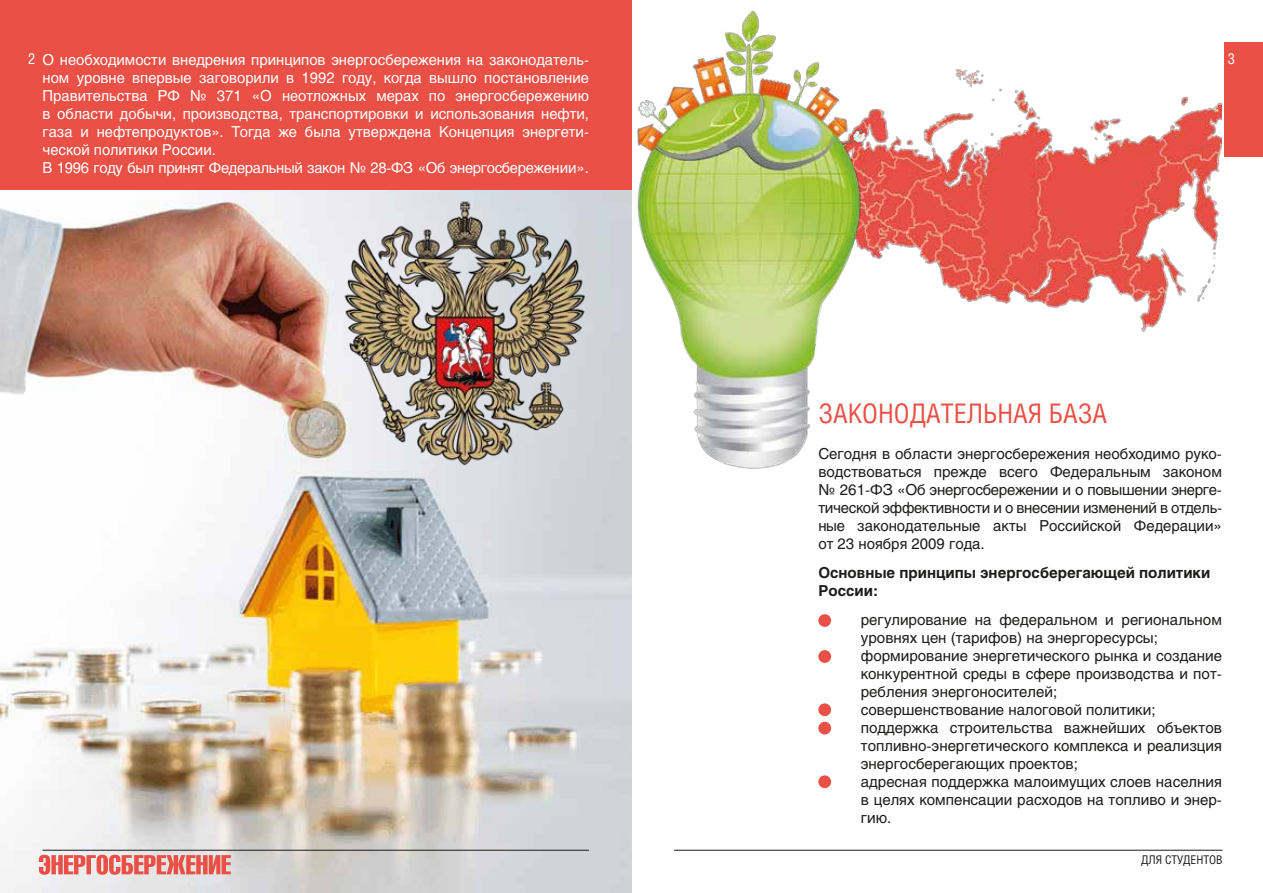
<style>
.page{position:relative;width:1263px;height:893px;background:#fff}
.page>*{position:absolute;margin:0;border:0;box-sizing:border-box;transform-origin:0 0}
.t1{font:27px "Helios Cond C";color:#ea5045}
.t2{font:15px/18px "Helios C";color:#1d1d1b;text-align:justify}
.t3{font:15px/18px "Helios C";color:#fff}
.t4{font:700 15px/18px "Helios C";color:#1d1d1b}
.t5{font:15px "Helios Cond C";color:#fff}
.t6{font:12px "Helios Cond C";color:#1d1e1c}
</style>
<div class="page">
<img style="left:880px;top:69px;width:342px;height:262px">
<img style="left:0;top:189px;width:631px;height:704px">
<hr style="left:674px;top:850px;width:548px;height:1px;background:#1d1d1b">
<hr style="left:43px;top:850px;width:546px;height:1px;background:#1d1d1b">
<div style="left:1222px;top:40px;width:41px;height:119px;background:linear-gradient(to right,#ea5045,#ea5045)"></div>
<div style="left:1225px;top:43px;width:38px;height:114px;background:#ea5045"></div>
<div style="left:0;top:0;width:631px;height:189px;background:#ea5045"></div>
<svg style="left:39px;top:855px;width:192px;height:20px;background:#e9867f"></svg>
<div style="left:818px;top:614px;width:13px;height:13px;background:#ea5045;border-radius:50%"></div>
<div style="left:818px;top:650px;width:13px;height:13px;background:#ea5045;border-radius:50%"></div>
<div style="left:818px;top:703px;width:13px;height:13px;background:#ea5045;border-radius:50%"></div>
<div style="left:818px;top:722px;width:13px;height:12px;background:#ea5045;border-radius:50%"></div>
<div style="left:818px;top:775px;width:13px;height:13px;background:#ea5045;border-radius:50%"></div>
<img style="left:337px;top:194px;width:252px;height:274px">
<img style="left:619px;top:7px;width:261px;height:466px">
<p class="t5" style="left:28px;top:50px;width:9px">2</p>
<p class="t5" style="left:1228px;top:50px;width:9px">3</p>
<p class="t3" style="left:43px;top:51px;width:548px">О необходимости внедрения принципов энергосбережения на законодатель&shy;ном уровне впервые заговорили в 1992 году, когда вышло постановление Правительства РФ № 371 «О неотложных мерах по энергосбережению в области добычи, производства, транспортировки и использования нефти, газа и нефтепродуктов». Тогда же была утверждена Концепция энергети&shy;ческой политики России.<br>В 1996 году был принят Федеральный закон № 28-ФЗ «Об энергосбережении».</p>
<h1 class="t1" style="left:818px;top:397px;width:290px">ЗАКОНОДАТЕЛЬНАЯ БАЗА</h1>
<p class="t2" style="left:818px;top:445px;width:405px">Сегодня в области энергосбережения необходимо руко&shy;водствоваться прежде всего Федеральным законом № 261-ФЗ «Об энергосбережении и о повышении энерге&shy;тической эффективности и о внесении изменений в отдель&shy;ные законодательные акты Российской Федерации» от 23 ноября 2009 года.</p>
<p class="t4" style="left:818px;top:563px;width:393px">Основные принципы энергосберегающей политики<br>России:</p>
<p class="t2" style="left:861px;top:610px;width:363px;text-align:left">регулирование на федеральном и региональном уровнях цен (тарифов) на энергоресурсы; формирование энергетического рынка и создание конкурентной среды в сфере производства и пот&shy;ребления энергоносителей;<br>совершенствование налоговой политики; поддержка строительства важнейших объектов топливно-энергетического комплекса и реализция энергосберегающих проектов;<br>адресная поддержка малоимущих слоев населния в целях компенсации расходов на топливо и энер&shy;гию.</p>
<p class="t6" style="left:1141px;top:852px;width:83px">ДЛЯ СТУДЕНТОВ</p>
</div>
